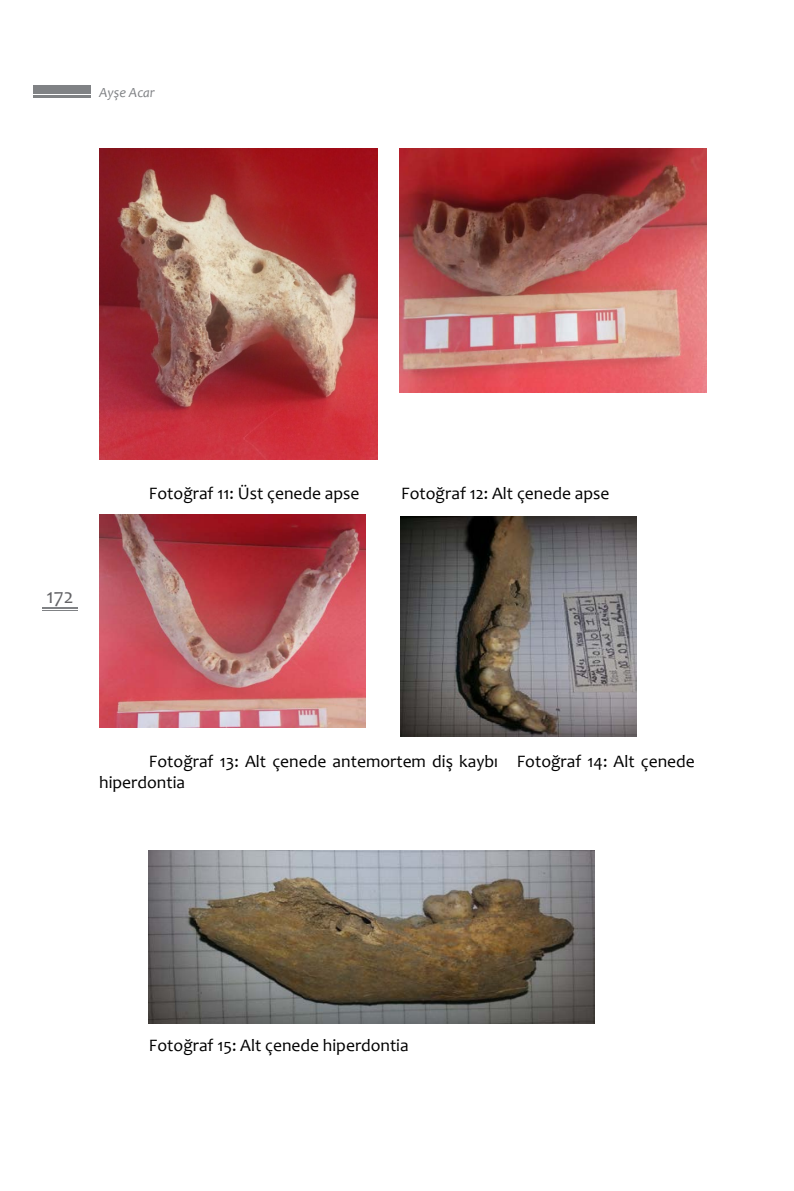
<style>
.page{position:relative;width:794px;height:1191px;background:#fff}
.page>*{position:absolute;margin:0;border:0;box-sizing:border-box;transform-origin:0 0}
.t1{font:21px "Candara";color:#636366}
.t2{font:17.5px/21.3px "Candara";color:#000}
.t3{font:italic 14px "Candara";color:#808285}
</style>
<div class="page">
<hr style="left:42px;top:607px;width:36px;height:2px;background:#808285">
<hr style="left:42px;top:610px;width:36px;height:1px;background:#808285">
<div style="left:33px;top:86px;width:58px;height:8px;background:#808285"></div>
<hr style="left:33px;top:95px;width:58px;height:2px;background:#808285">
<img style="left:99px;top:149px;width:278px;height:310px">
<img style="left:99px;top:514px;width:266px;height:213px">
<img style="left:149px;top:850px;width:446px;height:174px">
<img style="left:400px;top:149px;width:306px;height:244px">
<img style="left:400px;top:517px;width:237px;height:219px">
<p class="t3" style="left:99px;top:84px;width:57px">Ayşe Acar</p>
<p class="t1" style="left:47px;top:582px;width:28px">172</p>
<p class="t2" style="left:149px;top:482px;width:212px">Fotoğraf 11: Üst çenede apse</p>
<p class="t2" style="left:401px;top:482px;width:210px">Fotoğraf 12: Alt çenede apse</p>
<p class="t2" style="left:99px;top:750px;width:597px;text-indent:50px">Fotoğraf 13: Alt çenede antemortem diş kaybı Fotoğraf 14: Alt çenede hiperdontia</p>
<p class="t2" style="left:149px;top:1034px;width:261px">Fotoğraf 15: Alt çenede hiperdontia</p>
</div>
